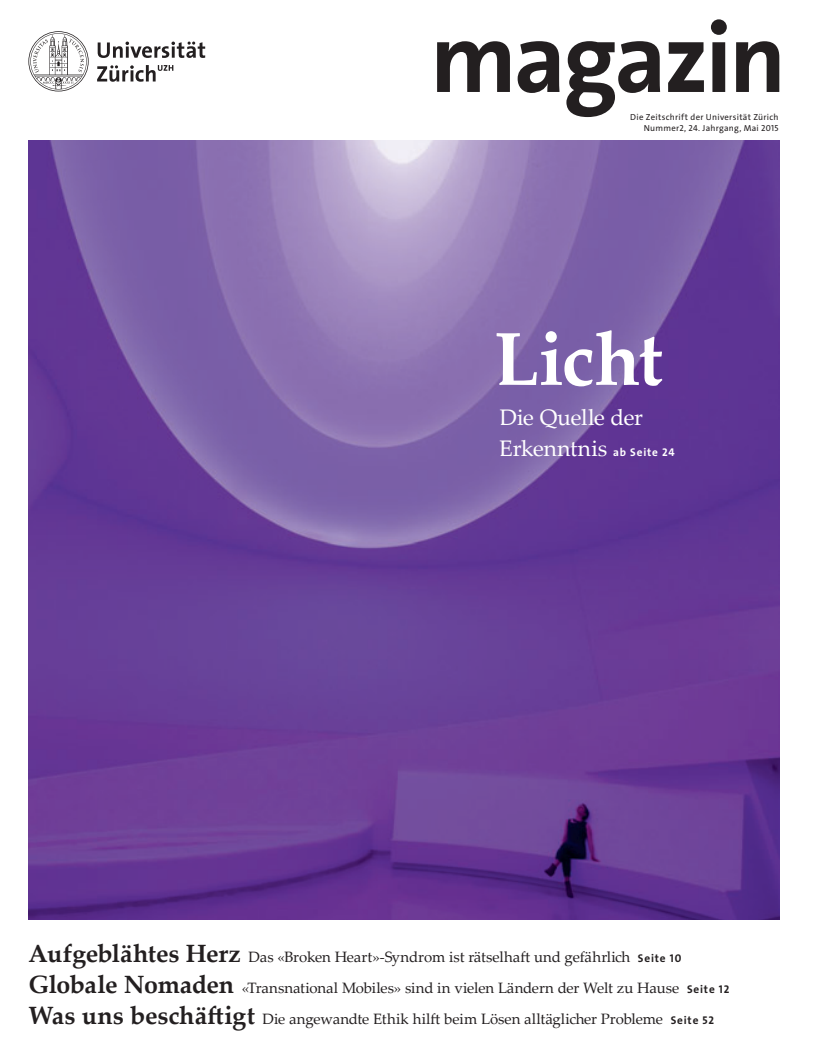
<style>
.page{position:relative;width:815px;height:1063px;background:#fff}
.page>*{position:absolute;margin:0;border:0;box-sizing:border-box;transform-origin:0 0}
.t1{font:100px "The Sans LP7 Bld";letter-spacing:-.03em;color:#231f20}
.t2{font:700 75px "Palatino Linotype";letter-spacing:-.02em;color:#fff}
.t3{font:22.5px/31.1px "Palatino Linotype";letter-spacing:-.01em;color:#fff}
.t4{font:15px/31.1px "Palatino Linotype";letter-spacing:-.01em;color:#231f20}
.t5{font:8.75px/11.8px "The Sans LP5 Plain";letter-spacing:.03em;color:#231f20;text-align:right}
.s1{font-family:"The Sans LP7 Bld";font-size:11.25px}
.s2{font-weight:700;font-size:25px}
</style>
<div class="page">
<svg style="left:28px;top:31px;width:177px;height:60px"></svg>
<img style="left:28px;top:140px;width:752px;height:780px">
<h1 class="t1" style="left:430px;top:-6px;width:358px">magazin</h1>
<p class="t5" style="left:630px;top:111px;width:150px">Die Zeitschrift der Universität Zürich<br>Nummer2, 24. Jahrgang, Mai 2015</p>
<h2 class="t2" style="left:494px;top:306px;width:170px">Licht</h2>
<h3 class="t3" style="left:499px;top:401px;width:177px">Die Quelle der<br>Erkenntnis <span class="s1">ab Seite 24</span></h3>
<p class="t4" style="left:28px;top:940px;width:703px"><span class="s2">Aufgeblähtes Herz</span> Das «Broken Heart»-Syndrom ist rätselhaft und gefährlich <span class="s1">Seite 10<br></span><span class="s2">Globale Nomaden</span> «Transnational Mobiles» sind in vielen Ländern der Welt zu Hause <span class="s1">Seite 12<br></span><span class="s2">Was uns beschäftigt</span> Die angewandte Ethik hilft beim Lösen alltäglicher Probleme <span class="s1">Seite 52</span></p>
</div>
